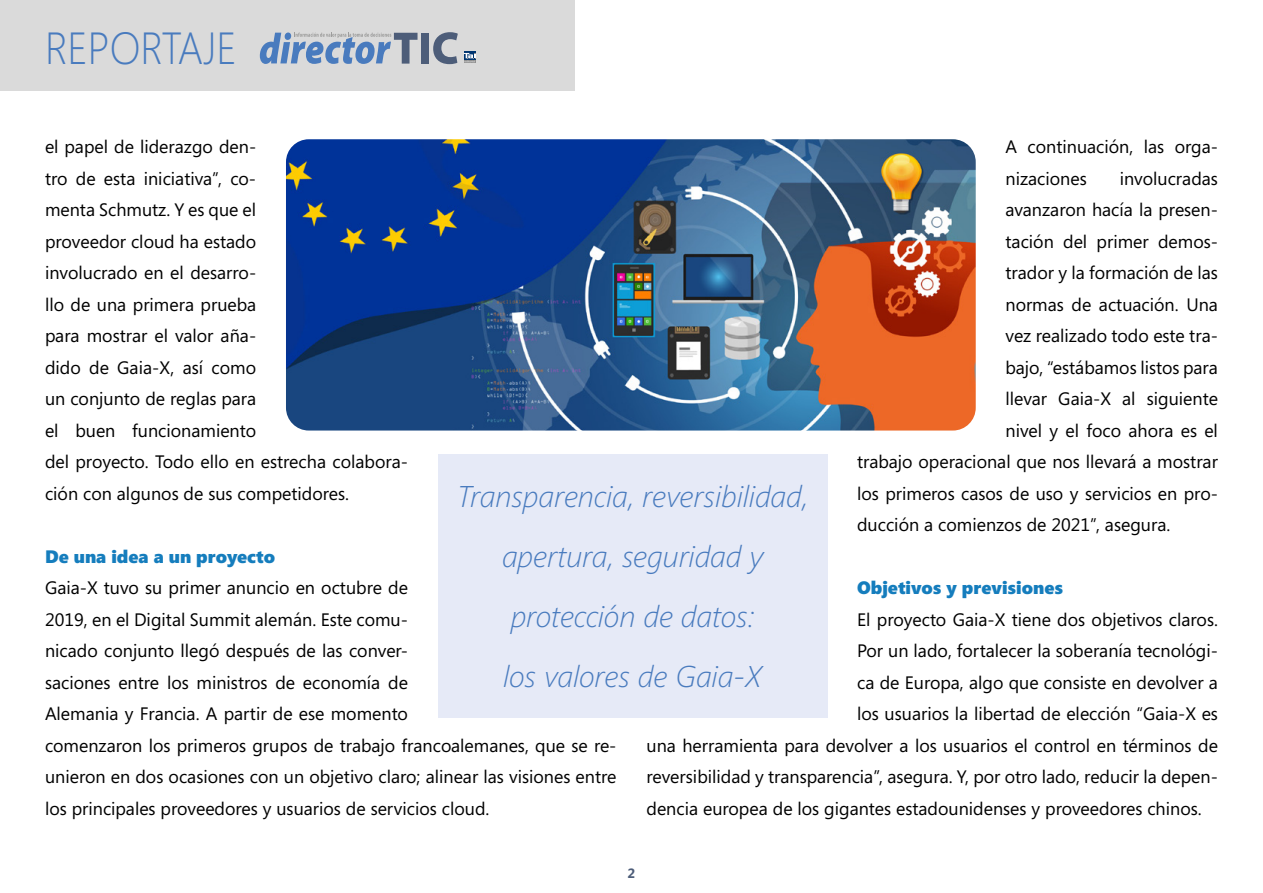
<style>
.page{position:relative;width:1263px;height:893px;background:#fff}
.page>*{position:absolute;margin:0;border:0;box-sizing:border-box;transform-origin:0 0}
.t1{font:300 45px "Segoe";color:#497bbe;scale:.9 1}
.t2{font:italic 300 30px/60px "Segoe";letter-spacing:-.005em;color:#497bbe;text-align:center}
.t3{font:18px/31.5px "Segoe";color:#000}
.t4{font:900 18px "Segoe";color:#157dbd}
.t5{font:700 13.5px "Segoe";color:#4d5d79}
</style>
<div class="page">
<div style="left:0;top:0;width:574px;height:90px;background:#dadada"></div>
<div style="left:421px;top:33px;width:8px;height:31px;background:#4d5d79"></div>
<svg style="left:433px;top:32px;width:25px;height:32px"></svg>
<div style="left:464px;top:51px;width:11px;height:9px;background:#003671"></div>
<svg style="left:464px;top:53px;width:12px;height:10px"></svg>
<svg style="left:260px;top:33px;width:157px;height:31px"></svg>
<img style="left:286px;top:139px;width:690px;height:292px">
<div style="left:438px;top:454px;width:389px;height:264px;background:#e6eaf7"></div>
<h1 class="t1" style="left:45px;top:22px;width:215px">REPORTAJE</h1>
<p class="t3" style="left:1005px;top:130px;width:214px">A continuación, las orga&shy;nizaciones</p>
<p class="t3" style="left:45px;top:130px;width:364px">el papel de liderazgo den-<br>tro de esta iniciativa”, co-<br>menta Schmutz. Y es que el<br>proveedor cloud ha estado<br>involucrado en el desarro-<br>llo de una primera prueba<br>para mostrar el valor aña-<br>dido de Gaia-X, así como<br>un conjunto de reglas para<br>el buen funcionamiento<br>del proyecto. Todo ello en estrecha colabora&shy;ción con algunos de sus competidores.</p>
<p class="t3" style="left:1120px;top:162px;width:100px">involucradas</p>
<p class="t3" style="left:1005px;top:193px;width:214px">avanzaron hacía la presen-</p>
<p class="t3" style="left:1005px;top:225px;width:214px">tación del primer demos-</p>
<p class="t3" style="left:1005px;top:256px;width:214px">trador y la formación de las</p>
<p class="t3" style="left:1005px;top:288px;width:214px">normas de actuación. Una</p>
<p class="t3" style="left:1005px;top:319px;width:214px">vez realizado todo este tra-</p>
<p class="t3" style="left:1005px;top:351px;width:214px">bajo, “estábamos listos para</p>
<p class="t3" style="left:1005px;top:382px;width:214px">llevar Gaia-X al siguiente</p>
<p class="t3" style="left:1005px;top:414px;width:214px">nivel y el foco ahora es el</p>
<p class="t3" style="left:857px;top:445px;width:362px">trabajo operacional que nos llevará a mostrar</p>
<p class="t3" style="left:857px;top:477px;width:362px">los primeros casos de uso y servicios en pro-</p>
<p class="t3" style="left:857px;top:508px;width:315px">ducción a comienzos de 2021”, asegura.</p>
<h2 class="t2" style="left:457px;top:467px;width:353px">Transparencia, reversibilidad, apertura, seguridad y protección de datos:<br>los valores de Gaia-X</h2>
<p class="t4" style="left:45px;top:546px;width:232px">De una idea a un proyecto</p>
<p class="t3" style="left:45px;top:571px;width:573px">Gaia-X tuvo su primer anuncio en octubre de<br>2019, en el Digital Summit alemán. Este comu-<br>nicado conjunto llegó después de las conver-<br>saciones entre los ministros de economía de<br>Alemania y Francia. A partir de ese momento<br>comenzaron los primeros grupos de trabajo francoalemanes, que se re&shy;unieron en dos ocasiones con un objetivo claro; alinear las visiones entre los principales proveedores y usuarios de servicios cloud.</p>
<p class="t4" style="left:857px;top:577px;width:208px">Objetivos y previsiones</p>
<p class="t3" style="left:857px;top:603px;width:362px">El proyecto Gaia-X tiene dos objetivos claros.</p>
<p class="t3" style="left:857px;top:634px;width:362px">Por un lado, fortalecer la soberanía tecnológi-</p>
<p class="t3" style="left:857px;top:666px;width:362px">ca de Europa, algo que consiste en devolver a</p>
<p class="t3" style="left:857px;top:697px;width:362px">los usuarios la libertad de elección “Gaia-X es</p>
<p class="t3" style="left:646px;top:729px;width:573px">una herramienta para devolver a los usuarios el control en términos de</p>
<p class="t3" style="left:646px;top:760px;width:573px">reversibilidad y transparencia”, asegura. Y, por otro lado, reducir la depen-</p>
<p class="t3" style="left:646px;top:792px;width:557px">dencia europea de los gigantes estadounidenses y proveedores chinos.</p>
<p class="t5" style="left:628px;top:864px;width:9px">2</p>
</div>
